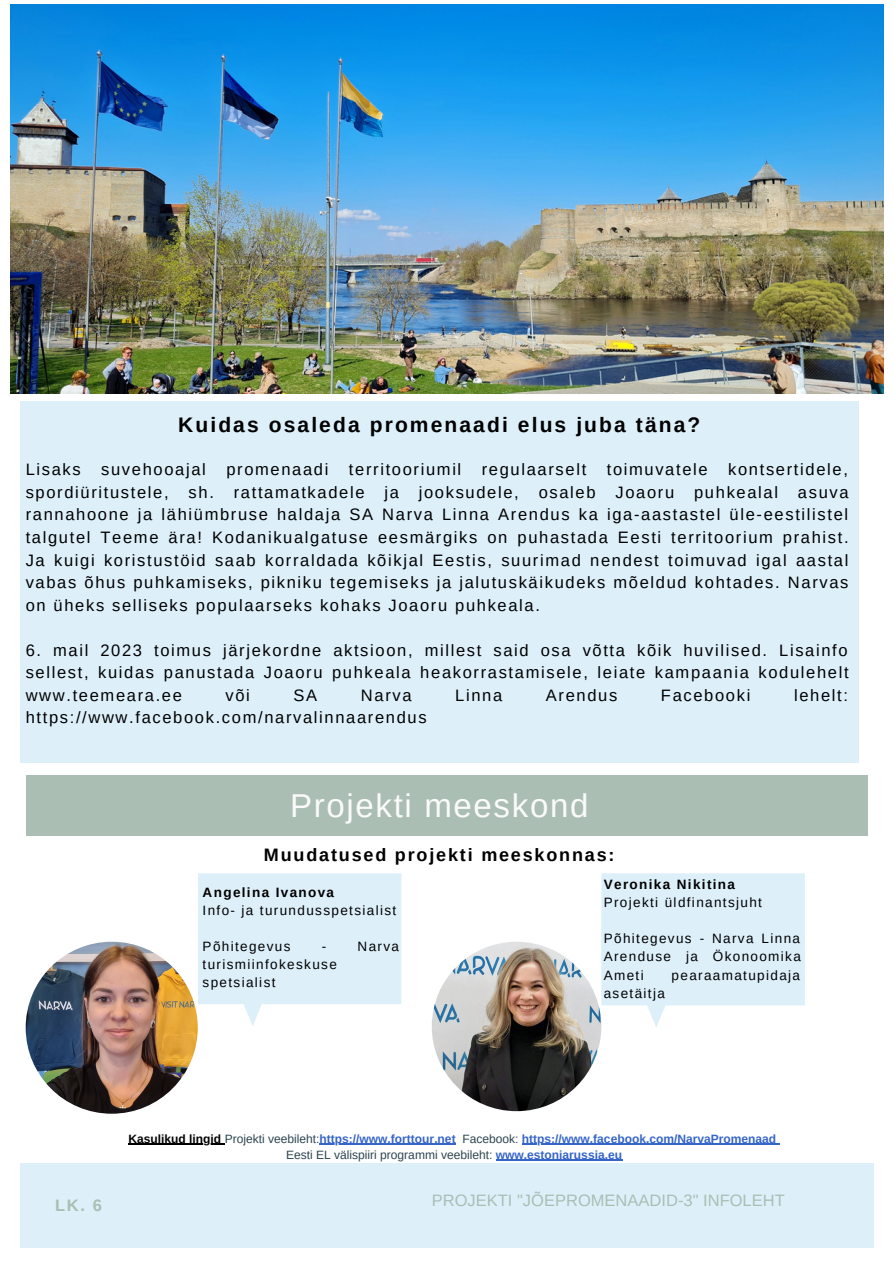
<style>
.page{position:relative;width:894px;height:1264px;background:#fff}
.page>*{position:absolute;margin:0;border:0;box-sizing:border-box;transform-origin:0 0}
.t1{font:33px "Arimo";letter-spacing:.05em;color:#fafafa}
.t2{font:700 21px "Arimo";letter-spacing:.1em;color:#000}
.t3{font:700 18px "Arimo";letter-spacing:.1em;color:#000}
.t4{font:16.5px/22.5px "Arimo";letter-spacing:.1em;color:#000;text-align:justify}
.t5{font:16.5px "Arimo";color:#aabeb3}
.t6{font:700 16.5px "Arimo";color:#aabeb3}
.t7{font:13.5px/18px "Arimo";letter-spacing:.1em;color:#000}
.t8{font:700 13.5px "Arimo";letter-spacing:.1em;color:#000}
.t9{font:700 12px "Arimo";color:#3565c8}
.t10{font:12px "Arimo";color:#2c4450}
.s1{color:#000}
.s2{font-weight:400;color:#2c4450}
.s3{font-weight:700;color:#3565c8}
</style>
<div class="page">
<div style="left:20px;top:1163px;width:853px;height:84px;background:#ddf0fa"></div>
<img style="left:11px;top:5px;width:871px;height:388px">
<div style="left:20px;top:401px;width:838px;height:361px;background:#ddf0fa"></div>
<div style="left:26px;top:776px;width:841px;height:59px;background:#aabeb3"></div>
<img style="left:26px;top:941px;width:172px;height:172px;border-radius:50%">
<svg style="left:198px;top:873px;width:203px;height:153px;background:#e1f2fa"></svg>
<img style="left:431px;top:941px;width:170px;height:170px;border-radius:50%">
<svg style="left:601px;top:873px;width:203px;height:154px;background:#e1f2fa"></svg>
<hr style="left:128px;top:1143px;width:97px;height:1px;background:#000">
<hr style="left:319px;top:1143px;width:136px;height:1px;background:#3565c8">
<hr style="left:522px;top:1143px;width:254px;height:1px;background:#3565c8">
<hr style="left:496px;top:1159px;width:126px;height:1px;background:#3565c8">
<p class="t2" style="left:178px;top:412px;width:523px">Kuidas osaleda promenaadi elus juba täna?</p>
<p class="t4" style="left:26px;top:458px;width:824px">Lisaks suvehooajal promenaadi territooriumil regulaarselt toimuvatele kontsertidele, spordiüritustele, sh. rattamatkadele ja jooksudele, osaleb Joaoru puhkealal asuva rannahoone ja lähiümbruse haldaja SA Narva Linna Arendus ka iga-aastastel üle-eestilistel talgutel Teeme ära! Kodanikualgatuse eesmärgiks on puhastada Eesti territoorium prahist.<br>Ja kuigi koristustöid saab korraldada kõikjal Eestis, suurimad nendest toimuvad igal aastal vabas õhus puhkamiseks, pikniku tegemiseks ja jalutuskäikudeks mõeldud kohtades. Narvas on üheks selliseks populaarseks kohaks Joaoru puhkeala.</p>
<p class="t4" style="left:26px;top:638px;width:824px">6. mail 2023 toimus järjekordne aktsioon, millest said osa võtta kõik huvilised. Lisainfo sellest, kuidas panustada Joaoru puhkeala heakorrastamisele, leiate kampaania kodulehelt www.teemeara.ee</p>
<p class="t4" style="left:225px;top:683px;width:26px">või</p>
<p class="t4" style="left:293px;top:683px;width:25px">SA</p>
<p class="t4" style="left:361px;top:683px;width:52px">Narva</p>
<p class="t4" style="left:455px;top:683px;width:48px">Linna</p>
<p class="t4" style="left:545px;top:683px;width:73px">Arendus</p>
<p class="t4" style="left:660px;top:683px;width:91px">Facebooki</p>
<p class="t4" style="left:793px;top:683px;width:55px">lehelt:</p>
<p class="t4" style="left:26px;top:706px;width:402px">https://www.facebook.com/narvalinnaarendus</p>
<p class="t1" style="left:290px;top:786px;width:300px">Projekti meeskond</p>
<p class="t3" style="left:264px;top:844px;width:352px">Muudatused projekti meeskonnas:</p>
<p class="t8" style="left:202px;top:885px;width:133px">Angelina Ivanova</p>
<p class="t7" style="left:202px;top:901px;width:195px">Info- ja turundusspetsialist</p>
<p class="t7" style="left:202px;top:937px;width:89px">Põhitegevus</p>
<p class="t8" style="left:603px;top:877px;width:133px">Veronika Nikitina</p>
<p class="t7" style="left:603px;top:893px;width:160px">Projekti üldfinantsjuht</p>
<p class="t7" style="left:603px;top:929px;width:198px;text-align:justify">Põhitegevus - Narva Linna Arenduse ja Ökonoomika Ameti</p>
<p class="t7" style="left:202px;top:937px;width:198px;text-indent:119px">- Narva turismiinfokeskuse spetsialist</p>
<p class="t7" style="left:671px;top:965px;width:130px">pearaamatupidaja</p>
<p class="t7" style="left:603px;top:983px;width:63px">asetäitja</p>
<p class="t9" style="left:128px;top:1131px;width:649px"><span class="s1">Kasulikud lingid</span> <span class="s2">Projekti veebileht:</span>https://www.forttour.net <span class="s2">Facebook:</span> https://www.facebook.com/NarvaPromenaad</p>
<p class="t10" style="left:286px;top:1147px;width:337px">Eesti EL välispiiri programmi veebileht: <span class="s3">www.estoniarussia.eu</span></p>
<p class="t6" style="left:55px;top:1195px;width:49px">LK. 6</p>
<p class="t5" style="left:431px;top:1190px;width:354px">PROJEKTI "JÕEPROMENAADID-3" INFOLEHT</p>
</div>
